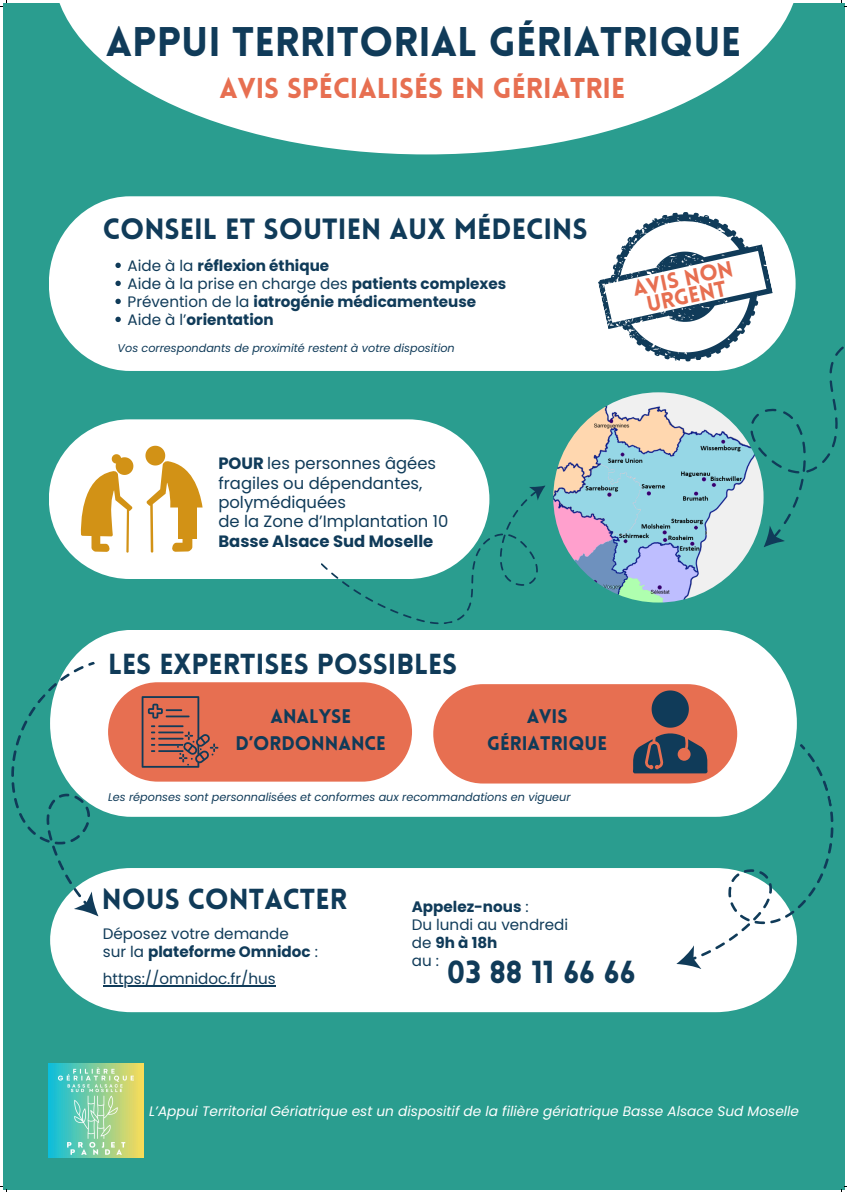
<style>
.page{position:relative;width:847px;height:1192px;background:#fff}
.page>*{position:absolute;margin:0;border:0;box-sizing:border-box;transform-origin:0 0}
.t1{font:900 40.53px "Lovelo";color:#103b59}
.t2{font:900 31.18px "Lovelo";color:#103b59}
.t3{font:900 28.66px "Lovelo";color:#103b59}
.t4{font:900 28.32px "Lovelo";color:#103b59}
.t5{font:900 28.07px "Lovelo";color:#e76f51}
.t6{font:900 21.84px/17.8px "Lovelo";color:#e76f51;text-align:center}
.t7{font:900 19.29px/26.9px "Lovelo";color:#103b59;text-align:center}
.t8{font:16.41px/19.4px "Poppins";color:#103b59}
.t9{font:700 16.41px "Poppins";color:#103b59}
.t10{font:700 15.15px "Poppins";color:#103b59}
.t11{font:15.15px "Poppins";color:#103b59}
.t12{font:italic 13.72px "Poppins";color:#fff}
.t13{font:italic 11.23px "Poppins";color:#103b59}
.s1{font-weight:400}
.s2{font-weight:700}
</style>
<div class="page">
<div style="left:3px;top:3px;width:841px;height:1186px;background:#2a9d8f"></div>
<div style="left:50px;top:868px;width:738px;height:144px;background:#fff"></div>
<svg style="left:59px;top:3px;width:735px;height:151px;fill:#fff"></svg>
<div style="left:49px;top:196px;width:746px;height:175px;background:#fff;border-radius:84px"></div>
<svg style="left:115px;top:263px;width:6px;height:5px"></svg>
<svg style="left:115px;top:281px;width:6px;height:5px"></svg>
<svg style="left:115px;top:299px;width:6px;height:5px"></svg>
<svg style="left:115px;top:317px;width:6px;height:5px"></svg>
<svg style="left:49px;top:419px;width:439px;height:160px;background:#e9f5f3"></svg>
<svg style="left:145px;top:446px;width:57px;height:106px;background:#eed7aa"></svg>
<div style="left:178px;top:499px;width:19px;height:39px;background:#d29216"></div>
<svg style="left:81px;top:454px;width:52px;height:98px;background:#e9ca8e"></svg>
<div style="left:72px;top:630px;width:720px;height:187px;background:#fff"></div>
<img style="left:553px;top:392px;width:210px;height:210px;border-radius:50%">
<svg style="left:315px;top:484px;width:239px;height:156px"></svg>
<svg style="left:586px;top:196px;width:258px;height:353px"></svg>
<img style="left:49px;top:1063px;width:94px;height:95px">
<div style="left:108px;top:682px;width:304px;height:99px;background:#e76f51;border-radius:50px"></div>
<svg style="left:196px;top:696px;width:22px;height:71px"></svg>
<div style="left:433px;top:684px;width:304px;height:99px;background:#e76f51;border-radius:50px"></div>
<svg style="left:631px;top:690px;width:203px;height:284px"></svg>
<hr style="left:103px;top:985px;width:173px;height:1px;background:#103b59">
<svg style="left:11px;top:659px;width:185px;height:238px"></svg>
<svg style="left:74px;top:890px;width:34px;height:34px"></svg>
<p class="t1" style="left:106px;top:26px;width:636px">APPUI TERRITORIAL GÉRIATRIQUE</p>
<p class="t5" style="left:219px;top:77px;width:407px">AVIS SPÉCIALISÉS EN GÉRIATRIE</p>
<p class="t3" style="left:103px;top:218px;width:486px">CONSEIL ET SOUTIEN AUX MÉDECINS</p>
<h4 class="t10" style="left:128px;top:255px;width:203px"><span class="s1">Aide à la</span> réflexion éthique</h4>
<h1 class="t11" style="left:128px;top:273px;width:380px">Aide à la prise en charge des <span class="s2">patients complexes</span></h1>
<p class="t10" style="left:128px;top:291px;width:350px"><span class="s1">Prévention de la</span> iatrogénie médicamenteuse</p>
<h5 class="t10" style="left:128px;top:309px;width:148px"><span class="s1">Aide à l’</span>orientation</h5>
<p class="t13" style="left:118px;top:340px;width:338px">Vos correspondants de proximité restent à votre disposition</p>
<h3 class="t8" style="left:218px;top:453px;width:219px"><span class="s2">POUR</span> les personnes âgées fragiles ou dépendantes, polymédiquées</h3>
<p class="t8" style="left:218px;top:512px;width:231px">de la Zone d’Implantation 10</p>
<p class="t9" style="left:218px;top:529px;width:216px">Basse Alsace Sud Moselle</p>
<p class="t6" style="left:631px;top:282px;width:103px;rotate:-12deg">AVIS NON<br>URGENT</p>
<p class="t4" style="left:108px;top:653px;width:351px">LES EXPERTISES POSSIBLES</p>
<p class="t7" style="left:235px;top:705px;width:152px">ANALYSE<br>D’ORDONNANCE</p>
<p class="t7" style="left:487px;top:705px;width:121px">AVIS<br>GÉRIATRIQUE</p>
<h2 class="t13" style="left:108px;top:789px;width:464px">Les réponses sont personnalisées et conformes aux recommandations en vigueur</h2>
<p class="t4" style="left:102px;top:888px;width:247px">NOUS CONTACTER</p>
<p class="t11" style="left:103px;top:923px;width:187px">Déposez votre demande</p>
<h2 class="t10" style="left:103px;top:941px;width:217px"><span class="s1">sur la</span> plateforme Omnidoc <span class="s1">:</span></h2>
<p class="t11" style="left:103px;top:968px;width:174px">https://omnidoc.fr/hus</p>
<h6 class="t10" style="left:411px;top:896px;width:119px">Appelez-nous <span class="s1">:</span></h6>
<h6 class="t11" style="left:411px;top:914px;width:158px">Du lundi au vendredi</h6>
<p class="t10" style="left:411px;top:932px;width:87px"><span class="s1">de</span> 9h à 18h</p>
<p class="t11" style="left:411px;top:950px;width:29px">au :</p>
<p class="t2" style="left:447px;top:959px;width:190px">03 88 11 66 66</p>
<p class="t12" style="left:149px;top:1101px;width:651px">L’Appui Territorial Gériatrique est un dispositif de la filière gériatrique Basse Alsace Sud Moselle</p>
</div>
